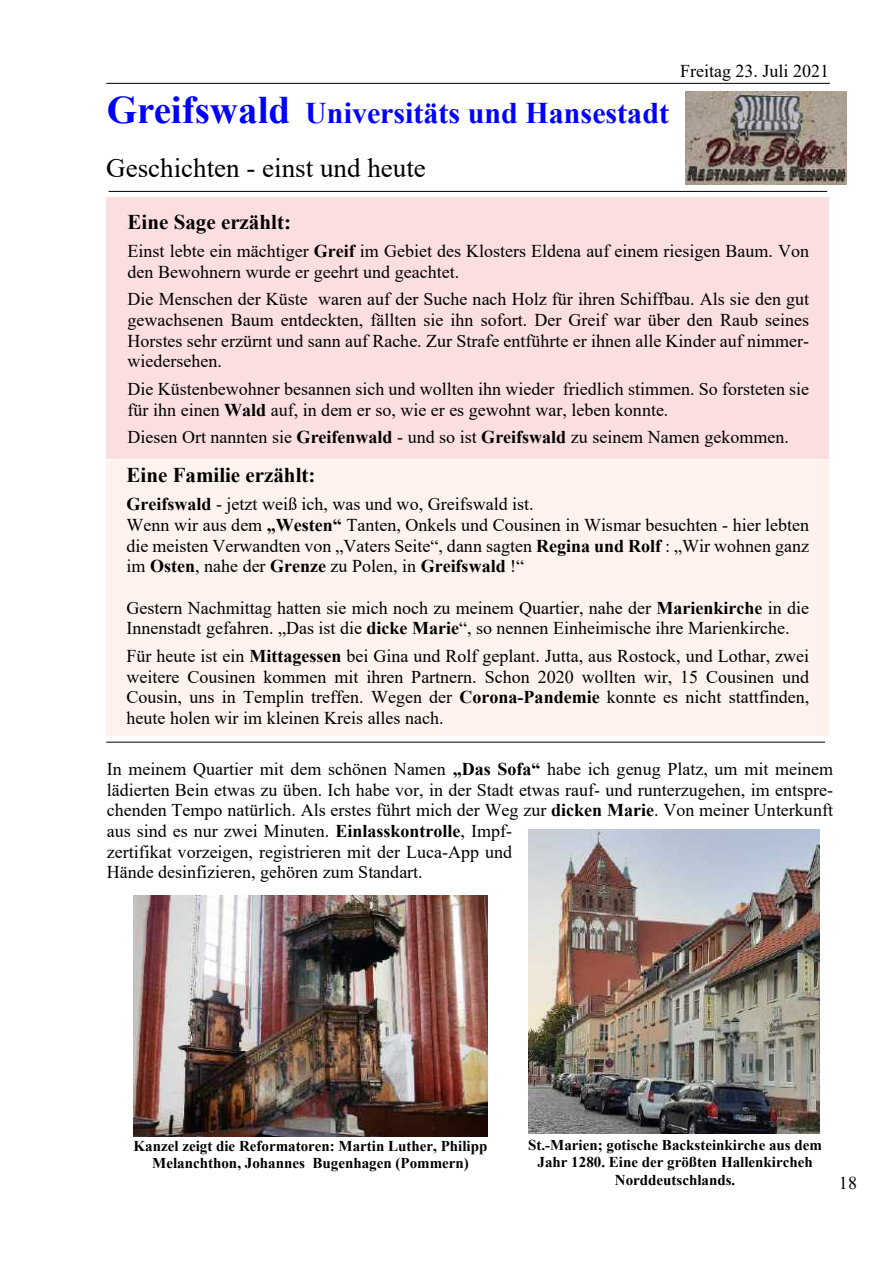
<style>
.page{position:relative;width:893px;height:1263px;background:#fff}
.page>*{position:absolute;margin:0;border:0;box-sizing:border-box;transform-origin:0 0}
.t1{font:700 30px "Times New Roman";color:#00f}
.t2{font:27px "Times New Roman";color:#000}
.t3{font:700 21px "Times New Roman";color:#000}
.t4{font:18px/20.7px "Times New Roman";color:#000}
.t5{font:700 15px/17.2px "Times New Roman";color:#000;text-align:center}
.s1{font-size:39px}
.s2{font-weight:700}
</style>
<div class="page">
<div style="left:106px;top:460px;width:723px;height:276px;background:#fdf2ed"></div>
<div style="left:106px;top:197px;width:723px;height:262px;background:#fbdedf"></div>
<hr style="left:106px;top:83px;width:724px;height:1px;background:#000">
<hr style="left:109px;top:191px;width:718px;height:1px;background:#000">
<hr style="left:106px;top:742px;width:719px;height:1px;background:#000">
<img style="left:528px;top:829px;width:291px;height:304px">
<img style="left:134px;top:895px;width:354px;height:241px">
<img style="left:685px;top:92px;width:162px;height:92px">
<h1 class="t1" style="left:107px;top:103px;width:564px"><span class="s1">Greifswald</span> Universitäts und Hansestadt</h1>
<h2 class="t2" style="left:106px;top:158px;width:321px">Geschichten - einst und heute</h2>
<p class="t4" style="left:680px;top:62px;width:151px">Freitag 23. Juli 2021</p>
<p class="t3" style="left:128px;top:214px;width:165px">Eine Sage erzählt:</p>
<p class="t4" style="left:128px;top:242px;width:683px">Einst lebte ein mächtiger <span class="s2">Greif</span> im Gebiet des Klosters Eldena auf einem riesigen Baum. Von den Bewohnern wurde er geehrt und geachtet.</p>
<p class="t4" style="left:128px;top:291px;width:683px;text-align:justify">Die Menschen der Küste waren auf der Suche nach Holz für ihren Schiffbau. Als sie den gut gewachsenen Baum entdeckten, fällten sie ihn sofort. Der Greif war über den Raub seines Horstes sehr erzürnt und sann auf Rache. Zur Strafe entführte er ihnen alle Kinder auf nimmer&shy;wiedersehen.</p>
<p class="t4" style="left:128px;top:380px;width:683px">Die Küstenbewohner besannen sich und wollten ihn wieder friedlich stimmen. So forsteten sie für ihn einen <span class="s2">Wald</span> auf, in dem er so, wie er es gewohnt war, leben konnte.</p>
<p class="t4" style="left:128px;top:429px;width:663px">Diesen Ort nannten sie <span class="s2">Greifenwald</span> - und so ist <span class="s2">Greifswald</span> zu seinem Namen gekommen.</p>
<p class="t3" style="left:127px;top:467px;width:190px">Eine Familie erzählt:</p>
<p class="t4" style="left:127px;top:495px;width:684px"><span class="s2">Greifswald</span> - jetzt weiß ich, was und wo, Greifswald ist.<br>Wenn wir aus dem <span class="s2">„Westen“</span> Tanten, Onkels und Cousinen in Wismar besuchten - hier lebten die meisten Verwandten von „Vaters Seite“, dann sagten <span class="s2">Regina und Rolf</span> : „Wir wohnen ganz im <span class="s2">Osten</span>, nahe der <span class="s2">Grenze</span> zu Polen, in <span class="s2">Greifswald</span> !“</p>
<p class="t4" style="left:127px;top:599px;width:684px">Gestern Nachmittag hatten sie mich noch zu meinem Quartier, nahe der <span class="s2">Marienkirche</span> in die<br>Innenstadt gefahren. „Das ist die <span class="s2">dicke Marie</span>“, so nennen Einheimische ihre Marienkirche.</p>
<p class="t4" style="left:127px;top:647px;width:684px;text-align:justify">Für heute ist ein <span class="s2">Mittagessen</span> bei Gina und Rolf geplant. Jutta, aus Rostock, und Lothar, zwei weitere Cousinen kommen mit ihren Partnern. Schon 2020 wollten wir, 15 Cousinen und Cousin, uns in Templin treffen. Wegen der <span class="s2">Corona-Pandemie</span> konnte es nicht stattfinden, heute holen wir im kleinen Kreis alles nach.</p>
<p class="t4" style="left:107px;top:760px;width:728px">In meinem Quartier mit dem schönen Namen <span class="s2">„Das Sofa“</span> habe ich genug Platz, um mit meinem lädierten Bein etwas zu üben. Ich habe vor, in der Stadt etwas rauf- und runterzugehen, im entspre&shy;chenden Tempo natürlich. Als erstes führt mich der Weg zur <span class="s2">dicken Marie</span>. Von meiner Unterkunft aus sind es nur zwei Minuten. <span class="s2">Einlasskontrolle</span>, Impf-<br>zertifikat vorzeigen, registrieren mit der Luca-App und<br>Hände desinfizieren, gehören zum Standart.</p>
<p class="t5" style="left:134px;top:1139px;width:355px">Kanzel zeigt die Reformatoren: Martin Luther, Philipp<br>Melanchthon, Johannes Bugenhagen (Pommern)</p>
<p class="t5" style="left:528px;top:1138px;width:295px">St.-Marien; gotische Backsteinkirche aus dem<br>Jahr 1280. Eine der größten Hallenkircheh<br>Norddeutschlands.</p>
<p class="t4" style="left:839px;top:1174px;width:20px">18</p>
</div>
